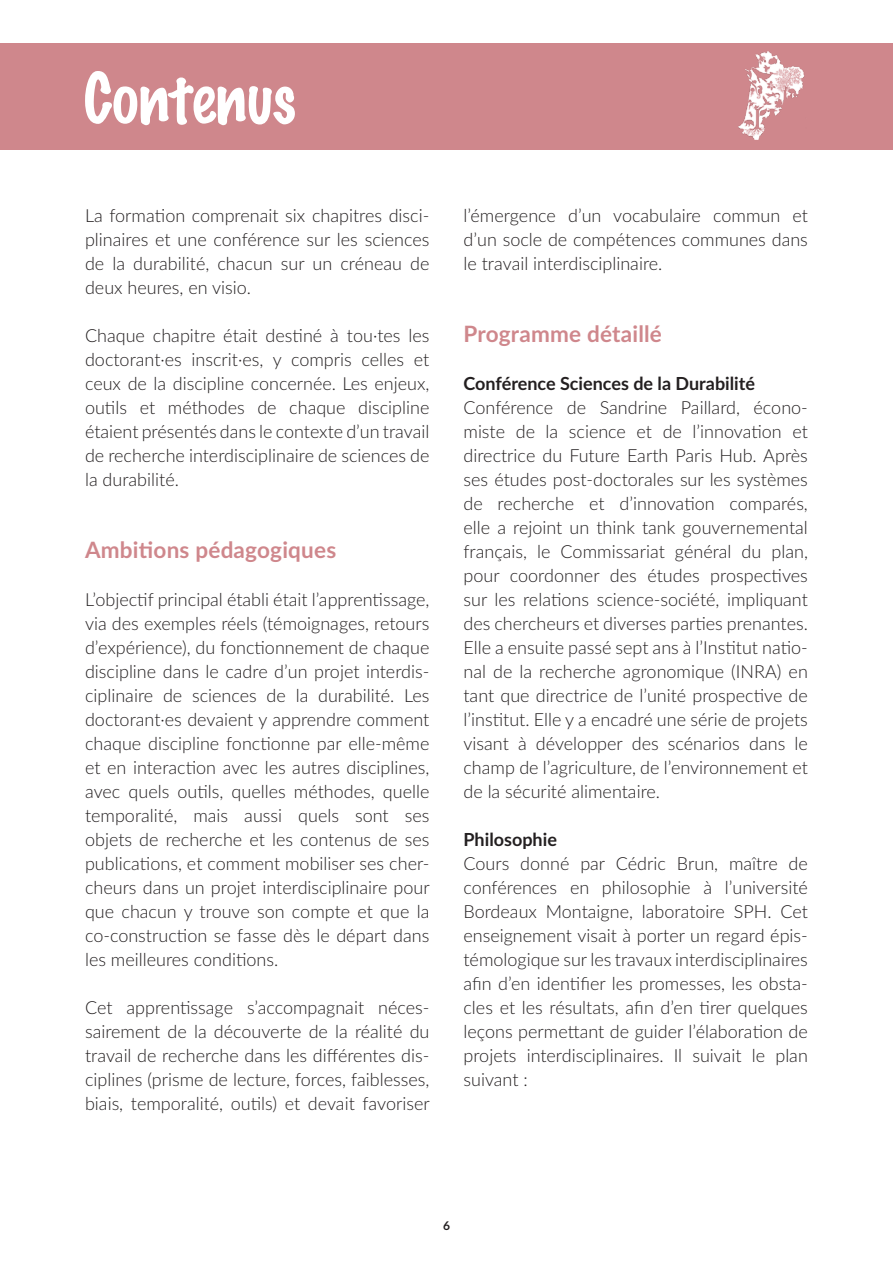
<style>
.page{position:relative;width:893px;height:1263px;background:#fff}
.page>*{position:absolute;margin:0;border:0;box-sizing:border-box;transform-origin:0 0}
.t1{font:700 22.5px "Lato";letter-spacing:.01em;color:#cf878c}
.t2{font:300 18px/24px "Lato";color:#231f20;text-align:justify}
.t3{font:700 18px "Lato";color:#231f20}
.t4{font:700 12px "Lato";color:#231f20}
</style>
<div class="page">
<div style="left:0;top:43px;width:893px;height:107px;background:#cf878c"></div>
<img style="left:739px;top:52px;width:66px;height:87px">
<svg style="left:85px;top:71px;width:210px;height:54px"></svg>
<p class="t2" style="left:85px;top:203px;width:346px">La formation comprenait six chapitres disci&shy;plinaires et une conférence sur les sciences de la durabilité, chacun sur un créneau de deux heures, en visio.</p>
<p class="t2" style="left:85px;top:323px;width:346px">Chaque chapitre était destiné à tou·tes les doctorant·es inscrit·es, y compris celles et ceux de la discipline concernée. Les enjeux, outils et méthodes de chaque discipline étaient présentés dans le contexte d’un travail de recherche interdisciplinaire de sciences de la durabilité.</p>
<p class="t1" style="left:85px;top:533px;width:253px">Ambitions pédagogiques</p>
<p class="t2" style="left:85px;top:587px;width:346px">L’objectif principal établi était l’apprentissage, via des exemples réels (témoignages, retours d’expérience), du fonctionnement de chaque discipline dans le cadre d’un projet interdis&shy;ciplinaire de sciences de la durabilité. Les doctorant·es devaient y apprendre comment chaque discipline fonctionne par elle-même et en interaction avec les autres disciplines, avec quels outils, quelles méthodes, quelle temporalité, mais aussi quels sont ses objets de recherche et les contenus de ses publications, et comment mobiliser ses cher&shy;cheurs dans un projet interdisciplinaire pour que chacun y trouve son compte et que la co-construction se fasse dès le départ dans les meilleures conditions.</p>
<p class="t2" style="left:85px;top:995px;width:346px">Cet apprentissage s’accompagnait néces&shy;sairement de la découverte de la réalité du travail de recherche dans les différentes dis&shy;ciplines (prisme de lecture, forces, faiblesses, biais, temporalité, outils) et devait favoriser</p>
<p class="t2" style="left:463px;top:203px;width:346px">l’émergence d’un vocabulaire commun et d’un socle de compétences communes dans le travail interdisciplinaire.</p>
<p class="t1" style="left:463px;top:317px;width:200px">Programme détaillé</p>
<p class="t3" style="left:463px;top:370px;width:293px">Conférence Sciences de la Durabilité</p>
<p class="t2" style="left:463px;top:395px;width:346px">Conférence de Sandrine Paillard, écono&shy;miste de la science et de l’innovation et directrice du Future Earth Paris Hub. Après ses études post-doctorales sur les systèmes de recherche et d’innovation comparés, elle a rejoint un think tank gouvernemental français, le Commissariat général du plan, pour coordonner des études prospectives sur les relations science-société, impliquant des chercheurs et diverses parties prenantes.<br>Elle a ensuite passé sept ans à l’Institut natio&shy;nal de la recherche agronomique (INRA) en tant que directrice de l’unité prospective de l’institut. Elle y a encadré une série de projets visant à développer des scénarios dans le champ de l’agriculture, de l’environnement et de la sécurité alimentaire.</p>
<p class="t3" style="left:463px;top:826px;width:95px">Philosophie</p>
<p class="t2" style="left:463px;top:851px;width:346px">Cours donné par Cédric Brun, maître de conférences en philosophie à l’université Bordeaux Montaigne, laboratoire SPH. Cet enseignement visait à porter un regard épis&shy;témologique sur les travaux interdisciplinaires afin d’en identifier les promesses, les obsta&shy;cles et les résultats, afin d’en tirer quelques leçons permettant de guider l’élaboration de projets interdisciplinaires. Il suivait le plan suivant :</p>
<p class="t4" style="left:443px;top:1217px;width:8px">6</p>
</div>
